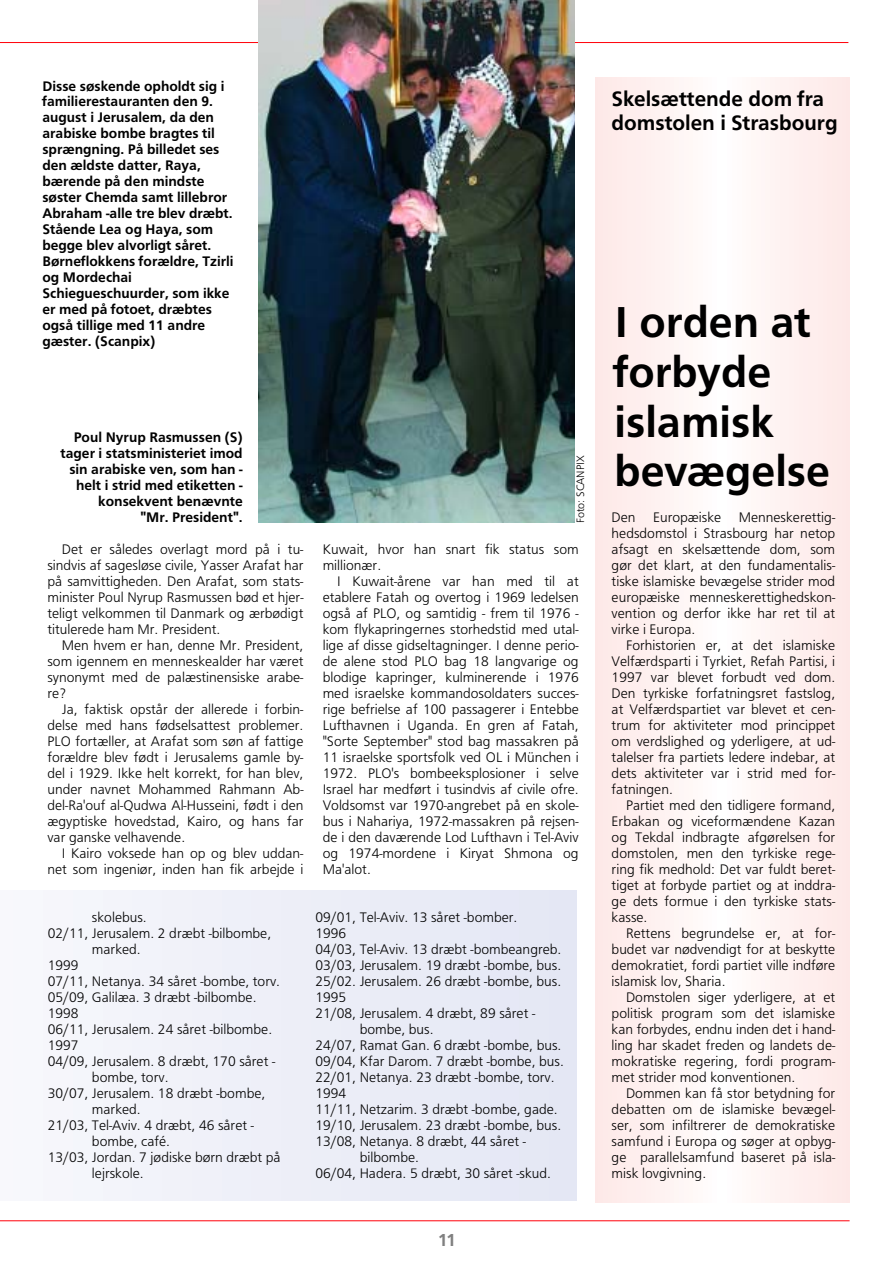
<style>
.page{position:relative;width:893px;height:1262px;background:#fff}
.page>*{position:absolute;margin:0;border:0;box-sizing:border-box;transform-origin:0 0}
.t1{font:44.85px/49.8px "Frutus T Halvfed";color:#000}
.t2{font:21.6px/24px "Frutus T Halvfed";color:#000}
.t3{font:18px "Frutus T Halvfed";color:#808080}
.t4{font:14.4px/16px "Frutus T Lys";color:#000;text-align:justify}
.t5{font:14.4px/16px "Frutus T Halvfed";color:#000;text-align:right}
.t6{font:11.25px "Frutus T Lys";color:#000}
</style>
<div class="page">
<div style="left:0;top:890px;width:577px;height:310px;background:#e4e7f4"></div>
<div style="left:0;top:890px;width:459px;height:310px;background:#e8ebf6"></div>
<div style="left:0;top:890px;width:340px;height:310px;background:#eceef7"></div>
<div style="left:0;top:890px;width:221px;height:310px;background:#f0f1f9"></div>
<div style="left:0;top:890px;width:102px;height:310px;background:#f4f6fb"></div>
<div style="left:0;top:890px;width:13px;height:310px;background:#f8f8fc"></div>
<div style="left:595px;top:77px;width:254px;height:1125px;background:#fde8e7"></div>
<div style="left:617px;top:77px;width:210px;height:1125px;background:#feeceb"></div>
<div style="left:646px;top:77px;width:152px;height:1125px;background:#fef0ef"></div>
<div style="left:670px;top:77px;width:104px;height:1125px;background:#fef4f3"></div>
<div style="left:689px;top:77px;width:66px;height:1125px;background:#fff8f6"></div>
<div style="left:703px;top:77px;width:38px;height:1125px;background:#fffbfb"></div>
<div style="left:717px;top:77px;width:10px;height:1125px;background:#fff"></div>
<hr style="left:0;top:42px;width:848px;height:1px;background:#ff000a">
<hr style="left:0;top:1220px;width:849px;height:1px;background:#ff000a">
<img style="left:258px;top:0;width:316px;height:522px">
<p class="t5" style="left:42px;top:79px;width:193px;text-align:left">Disse søskende opholdt sig i familierestauranten den 9. august i Jerusalem, da den arabiske bombe bragtes til sprængning. På billedet ses den ældste datter, Raya, bærende på den mindste søster Chemda samt lillebror<br>Abraham -alle tre blev dræbt.<br>Stående Lea og Haya, som begge blev alvorligt såret.<br>Børneflokkens forældre, Tzirli og Mordechai<br>Schiegueschuurder, som ikke er med på fotoet, dræbtes også tillige med 11 andre gæster. (Scanpix)</p>
<p class="t5" style="left:61px;top:431px;width:184px">Poul Nyrup Rasmussen (S) tager i statsministeriet imod sin arabiske ven, som han - helt i strid med etiketten - konsekvent benævnte<br>"Mr. President".</p>
<p class="t4" style="left:47px;top:542px;width:257px;text-indent:14px">Det er således overlagt mord på i tu&shy;sindvis af sagesløse civile, Yasser Arafat har på samvittigheden. Den Arafat, som stats&shy;minister Poul Nyrup Rasmussen bød et hjer&shy;teligt velkommen til Danmark og ærbødigt titulerede ham Mr. President.</p>
<p class="t4" style="left:47px;top:638px;width:257px;text-indent:14px">Men hvem er han, denne Mr. President, som igennem en menneskealder har været synonymt med de palæstinensiske arabe&shy;re?</p>
<p class="t4" style="left:47px;top:702px;width:257px;text-indent:14px">Ja, faktisk opstår der allerede i forbin&shy;delse med hans fødselsattest problemer.<br>PLO fortæller, at Arafat som søn af fattige forældre blev født i Jerusalems gamle by&shy;del i 1929. Ikke helt korrekt, for han blev, under navnet Mohammed Rahmann Ab&shy;del-Ra'ouf al-Qudwa Al-Husseini, født i den ægyptiske hovedstad, Kairo, og hans far var ganske velhavende.</p>
<p class="t4" style="left:47px;top:846px;width:257px;text-align:right">I Kairo voksede han op og blev uddan&shy;net som ingeniør, inden han fik arbejde i</p>
<p class="t6" style="left:576px;top:523px;width:69px;rotate:-90deg">Foto: SCANPIX</p>
<p class="t4" style="left:323px;top:542px;width:257px">Kuwait, hvor han snart fik status som millionær.</p>
<p class="t4" style="left:323px;top:574px;width:257px;text-indent:14px">I Kuwait-årene var han med til at etablere Fatah og overtog i 1969 ledelsen også af PLO, og samtidig - frem til 1976 - kom flykapringernes storhedstid med utal&shy;lige af disse gidseltagninger. I denne perio&shy;de alene stod PLO bag 18 langvarige og blodige kapringer, kulminerende i 1976 med israelske kommandosoldaters succes&shy;rige befrielse af 100 passagerer i Entebbe Lufthavnen i Uganda. En gren af Fatah, "Sorte September" stod bag massakren på 11 israelske sportsfolk ved OL i München i 1972. PLO's bombeeksplosioner i selve Israel har medført i tusindvis af civile ofre.<br>Voldsomst var 1970-angrebet på en skole&shy;bus i Nahariya, 1972-massakren på rejsen&shy;de i den daværende Lod Lufthavn i Tel-Aviv og 1974-mordene i Kiryat Shmona og Ma'alot.</p>
<p class="t4" style="left:92px;top:910px;width:56px">skolebus.</p>
<p class="t4" style="left:48px;top:926px;width:225px">02/11, Jerusalem. 2 dræbt -bilbombe,</p>
<p class="t4" style="left:92px;top:942px;width:50px">marked.</p>
<p class="t4" style="left:48px;top:958px;width:32px">1999</p>
<p class="t4" style="left:48px;top:974px;width:234px">07/11, Netanya. 34 såret -bombe, torv.</p>
<p class="t4" style="left:48px;top:990px;width:210px">05/09, Galilæa. 3 dræbt -bilbombe.</p>
<p class="t4" style="left:48px;top:1006px;width:32px">1998</p>
<p class="t4" style="left:48px;top:1022px;width:226px">06/11, Jerusalem. 24 såret -bilbombe.</p>
<p class="t4" style="left:48px;top:1038px;width:32px">1997</p>
<p class="t4" style="left:48px;top:1054px;width:229px">04/09, Jerusalem. 8 dræbt, 170 såret -</p>
<p class="t4" style="left:92px;top:1070px;width:78px">bombe, torv.</p>
<p class="t4" style="left:48px;top:1086px;width:219px">30/07, Jerusalem. 18 dræbt -bombe,</p>
<p class="t4" style="left:92px;top:1102px;width:50px">marked.</p>
<p class="t4" style="left:48px;top:1118px;width:208px">21/03, Tel-Aviv. 4 dræbt, 46 såret -</p>
<p class="t4" style="left:92px;top:1134px;width:80px">bombe, café.</p>
<p class="t4" style="left:48px;top:1150px;width:234px">13/03, Jordan. 7 jødiske børn dræbt på</p>
<p class="t4" style="left:92px;top:1166px;width:53px">lejrskole.</p>
<p class="t4" style="left:315px;top:910px;width:203px">09/01, Tel-Aviv. 13 såret -bomber.</p>
<p class="t4" style="left:315px;top:926px;width:32px">1996</p>
<p class="t4" style="left:315px;top:942px;width:247px">04/03, Tel-Aviv. 13 dræbt -bombeangreb.</p>
<p class="t4" style="left:315px;top:958px;width:247px">03/03, Jerusalem. 19 dræbt -bombe, bus.</p>
<p class="t4" style="left:315px;top:974px;width:247px">25/02. Jerusalem. 26 dræbt -bombe, bus.</p>
<p class="t4" style="left:315px;top:990px;width:32px">1995</p>
<p class="t4" style="left:315px;top:1006px;width:221px">21/08, Jerusalem. 4 dræbt, 89 såret -</p>
<p class="t4" style="left:359px;top:1022px;width:75px">bombe, bus.</p>
<p class="t4" style="left:315px;top:1038px;width:247px">24/07, Ramat Gan. 6 dræbt -bombe, bus.</p>
<p class="t4" style="left:315px;top:1054px;width:250px">09/04, Kfar Darom. 7 dræbt -bombe, bus.</p>
<p class="t4" style="left:315px;top:1070px;width:241px">22/01, Netanya. 23 dræbt -bombe, torv.</p>
<p class="t4" style="left:315px;top:1086px;width:32px">1994</p>
<p class="t4" style="left:315px;top:1102px;width:244px">11/11, Netzarim. 3 dræbt -bombe, gade.</p>
<p class="t4" style="left:315px;top:1118px;width:247px">19/10, Jerusalem. 23 dræbt -bombe, bus.</p>
<p class="t4" style="left:315px;top:1134px;width:212px">13/08, Netanya. 8 dræbt, 44 såret -</p>
<p class="t4" style="left:359px;top:1150px;width:61px">bilbombe.</p>
<p class="t4" style="left:315px;top:1166px;width:237px">06/04, Hadera. 5 dræbt, 30 såret -skud.</p>
<p class="t3" style="left:438px;top:1232px;width:20px">11</p>
<h2 class="t2" style="left:611px;top:89px;width:227px">Skelsættende dom fra domstolen i Strasbourg</h2>
<h1 class="t1" style="left:614px;top:301px;width:217px">I orden at forbyde islamisk bevægelse</h1>
<p class="t4" style="left:611px;top:510px;width:225px">Den Europæiske Menneskerettig&shy;hedsdomstol i Strasbourg har netop afsagt en skelsættende dom, som gør det klart, at den fundamentalis&shy;tiske islamiske bevægelse strider mod europæiske menneskerettighedskon&shy;vention og derfor ikke har ret til at virke i Europa.</p>
<p class="t4" style="left:611px;top:638px;width:225px;text-indent:14px">Forhistorien er, at det islamiske Velfærdsparti i Tyrkiet, Refah Partisi, i 1997 var blevet forbudt ved dom.<br>Den tyrkiske forfatningsret fastslog, at Velfærdspartiet var blevet et cen&shy;trum for aktiviteter mod princippet om verdslighed og yderligere, at ud&shy;talelser fra partiets ledere indebar, at dets aktiviteter var i strid med for&shy;fatningen.</p>
<p class="t4" style="left:611px;top:798px;width:225px;text-indent:14px">Partiet med den tidligere formand, Erbakan og viceformændene Kazan og Tekdal indbragte afgørelsen for domstolen, men den tyrkiske rege&shy;ring fik medhold: Det var fuldt beret&shy;tiget at forbyde partiet og at inddra&shy;ge dets formue i den tyrkiske stats&shy;kasse.</p>
<p class="t4" style="left:611px;top:926px;width:225px;text-indent:14px">Rettens begrundelse er, at for&shy;budet var nødvendigt for at beskytte demokratiet, fordi partiet ville indføre islamisk lov, Sharia.</p>
<p class="t4" style="left:611px;top:990px;width:225px;text-indent:14px">Domstolen siger yderligere, at et politisk program som det islamiske kan forbydes, endnu inden det i hand&shy;ling har skadet freden og landets de&shy;mokratiske regering, fordi program&shy;met strider mod konventionen.</p>
<p class="t4" style="left:611px;top:1086px;width:225px;text-indent:14px">Dommen kan få stor betydning for debatten om de islamiske bevægel&shy;ser, som infiltrerer de demokratiske samfund i Europa og søger at opbyg&shy;ge parallelsamfund baseret på isla&shy;misk lovgivning.</p>
</div>
